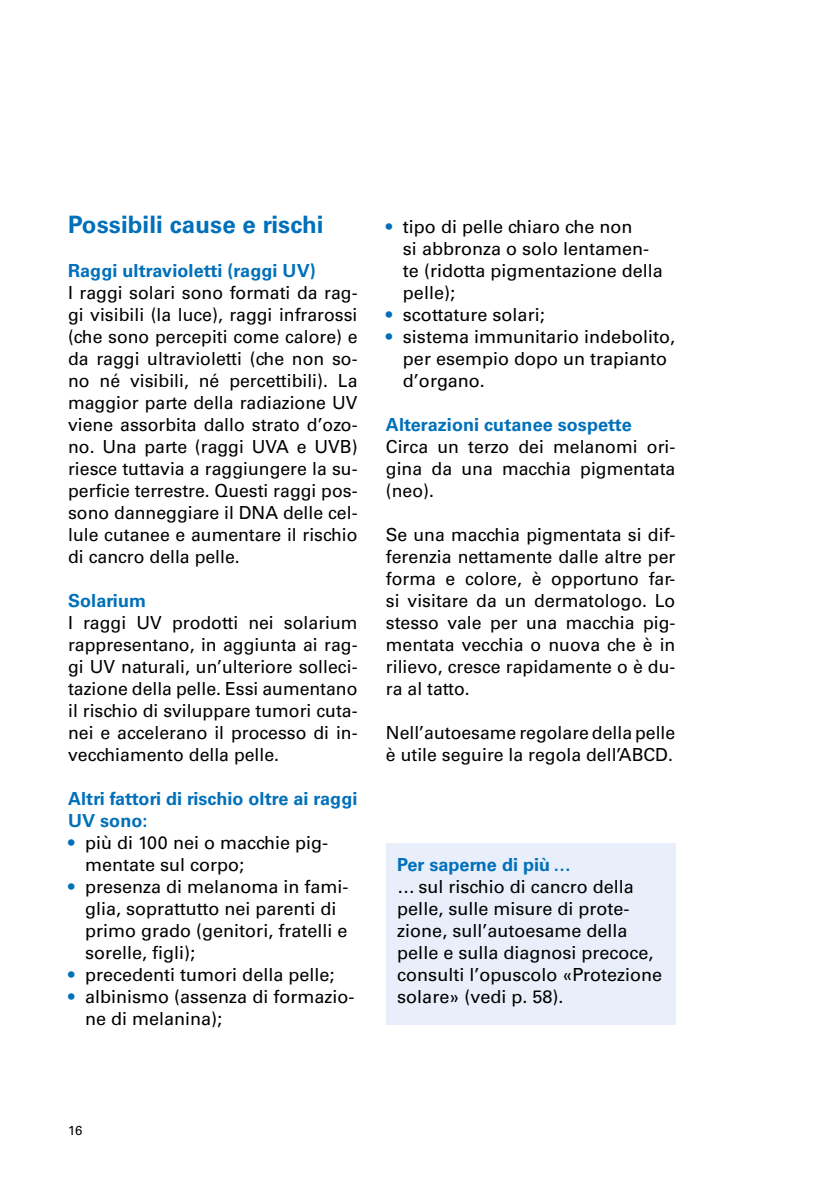
<style>
.page{position:relative;width:840px;height:1191px;background:#fff}
.page>*{position:absolute;margin:0;border:0;box-sizing:border-box;transform-origin:0 0}
.t1{font:700 24px "Univers LT Std";letter-spacing:.005em;color:#0070ba}
.t2{font:18px/22px "Univers LT Std";color:#000}
.t3{font:700 18px/22px "Univers LT Std";letter-spacing:.005em;color:#0070ba}
.t4{font:13px "Univers LT Std";color:#000}
.s1{color:#0070ba}
</style>
<div class="page">
<div style="left:386px;top:843px;width:289px;height:182px;background:#e9effa"></div>
<h1 class="t1" style="left:68px;top:210px;width:257px">Possibili cause e rischi</h1>
<p class="t3" style="left:68px;top:260px;width:249px">Raggi ultravioletti (raggi UV)</p>
<p class="t2" style="left:68px;top:281px;width:291px;text-align:justify">I raggi solari sono formati da rag&shy;gi visibili (la luce), raggi infrarossi (che sono percepiti come calore) e da raggi ultravioletti (che non so&shy;no né visibili, né percettibili). La maggior parte della radiazione UV viene assorbita dallo strato d’ozo&shy;no. Una parte (raggi UVA e UVB) riesce tuttavia a raggiungere la su&shy;perficie terrestre. Questi raggi pos&shy;sono danneggiare il DNA delle cel&shy;lule cutanee e aumentare il rischio di cancro della pelle.</p>
<p class="t3" style="left:68px;top:590px;width:79px">Solarium</p>
<p class="t2" style="left:68px;top:611px;width:291px;text-align:justify">I raggi UV prodotti nei solarium rappresentano, in aggiunta ai rag&shy;gi UV naturali, un’ulteriore solleci&shy;tazione della pelle. Essi aumentano il rischio di sviluppare tumori cuta&shy;nei e accelerano il processo di in&shy;vecchiamento della pelle.</p>
<p class="t3" style="left:68px;top:788px;width:291px">Altri fattori di rischio oltre ai raggi<br>UV sono:</p>
<p class="t2" style="left:85px;top:831px;width:244px;text-indent:-17px"><span class="s1">•</span> più di 100 nei o macchie pig&shy;mentate sul corpo;</p>
<p class="t2" style="left:85px;top:875px;width:265px;text-indent:-17px"><span class="s1">•</span> presenza di melanoma in fami&shy;glia, soprattutto nei parenti di primo grado (genitori, fratelli e sorelle, figli);</p>
<p class="t2" style="left:68px;top:963px;width:268px"><span class="s1">•</span> precedenti tumori della pelle;</p>
<p class="t2" style="left:85px;top:985px;width:271px;text-indent:-17px"><span class="s1">•</span> albinismo (assenza di formazio&shy;ne di melanina);</p>
<p class="t2" style="left:403px;top:215px;width:261px;text-indent:-17px"><span class="s1">•</span> tipo di pelle chiaro che non<br>si abbronza o solo lentamen&shy;te (ridotta pigmentazione della pelle);</p>
<p class="t2" style="left:386px;top:303px;width:160px"><span class="s1">•</span> scottature solari;</p>
<p class="t2" style="left:403px;top:325px;width:274px;text-indent:-17px"><span class="s1">•</span> sistema immunitario indebolito, per esempio dopo un trapianto d’organo.</p>
<p class="t3" style="left:386px;top:413px;width:247px">Alterazioni cutanee sospette</p>
<p class="t2" style="left:386px;top:435px;width:291px;text-align:justify">Circa un terzo dei melanomi ori&shy;gina da una macchia pigmentata (neo).</p>
<p class="t2" style="left:386px;top:523px;width:291px;text-align:justify">Se una macchia pigmentata si dif&shy;ferenzia nettamente dalle altre per forma e colore, è opportuno far&shy;si visitare da un dermatologo. Lo stesso vale per una macchia pig&shy;mentata vecchia o nuova che è in rilievo, cresce rapidamente o è du&shy;ra al tatto.</p>
<p class="t2" style="left:386px;top:722px;width:291px">Nell’autoesame regolare della pelle è utile seguire la regola dell’ABCD.</p>
<p class="t3" style="left:397px;top:854px;width:175px">Per saperne di più …</p>
<p class="t2" style="left:397px;top:876px;width:266px">… sul rischio di cancro della pelle, sulle misure di prote&shy;zione, sull’autoesame della pelle e sulla diagnosi precoce, consulti l’opuscolo «Protezione solare» (vedi p. 58).</p>
<p class="t4" style="left:68px;top:1123px;width:16px">16</p>
</div>
